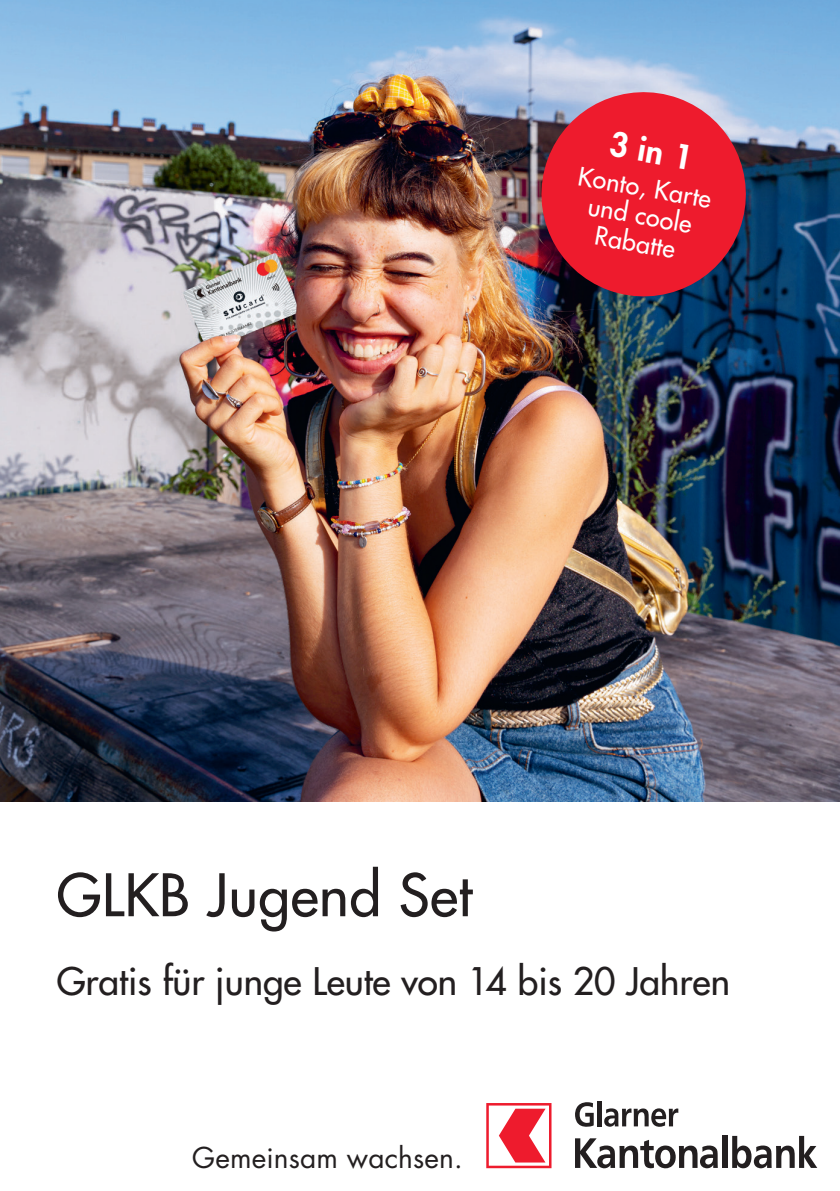
<style>
.page{position:relative;width:840px;height:1191px;background:#fff}
.page>*{position:absolute;margin:0;border:0;box-sizing:border-box;transform-origin:0 0}
.t1{font:500 57px "Futura Std";letter-spacing:.01em;color:#231f20}
.t2{font:500 37px "Futura Std";color:#231f20}
.t3{font:800 32.4px "Futura Std";color:#fff}
.t4{font:28px "Futura Std";letter-spacing:.005em;color:#231f20}
.t5{font:500 25px/28px "Futura Std";color:#fff;text-align:center}
</style>
<div class="page">
<img style="left:0;top:0;width:839px;height:802px">
<svg style="left:486px;top:1103px;width:65px;height:65px"></svg>
<svg style="left:575px;top:1102px;width:18px;height:24px"></svg>
<hr style="left:597px;top:1100px;width:4px;height:26px;background:#231f20">
<svg style="left:604px;top:1108px;width:74px;height:18px"></svg>
<svg style="left:575px;top:1138px;width:142px;height:30px"></svg>
<div style="left:721px;top:1135px;width:6px;height:32px;background:#231f20"></div>
<svg style="left:732px;top:1135px;width:84px;height:33px"></svg>
<svg style="left:528px;top:79px;width:230px;height:230px;background:#b63a4f"></svg>
<p class="t3" style="left:613px;top:123px;width:85px;rotate:10deg">3 in 1</p>
<p class="t5" style="left:580px;top:162px;width:136px;rotate:10deg">Konto, Karte und coole<br>Rabatte</p>
<h1 class="t1" style="left:57px;top:859px;width:416px">GLKB Jugend Set</h1>
<p class="t2" style="left:57px;top:958px;width:674px">Gratis für junge Leute von 14 bis 20 Jahren</p>
<p class="t4" style="left:192px;top:1140px;width:272px">Gemeinsam wachsen.</p>
</div>
